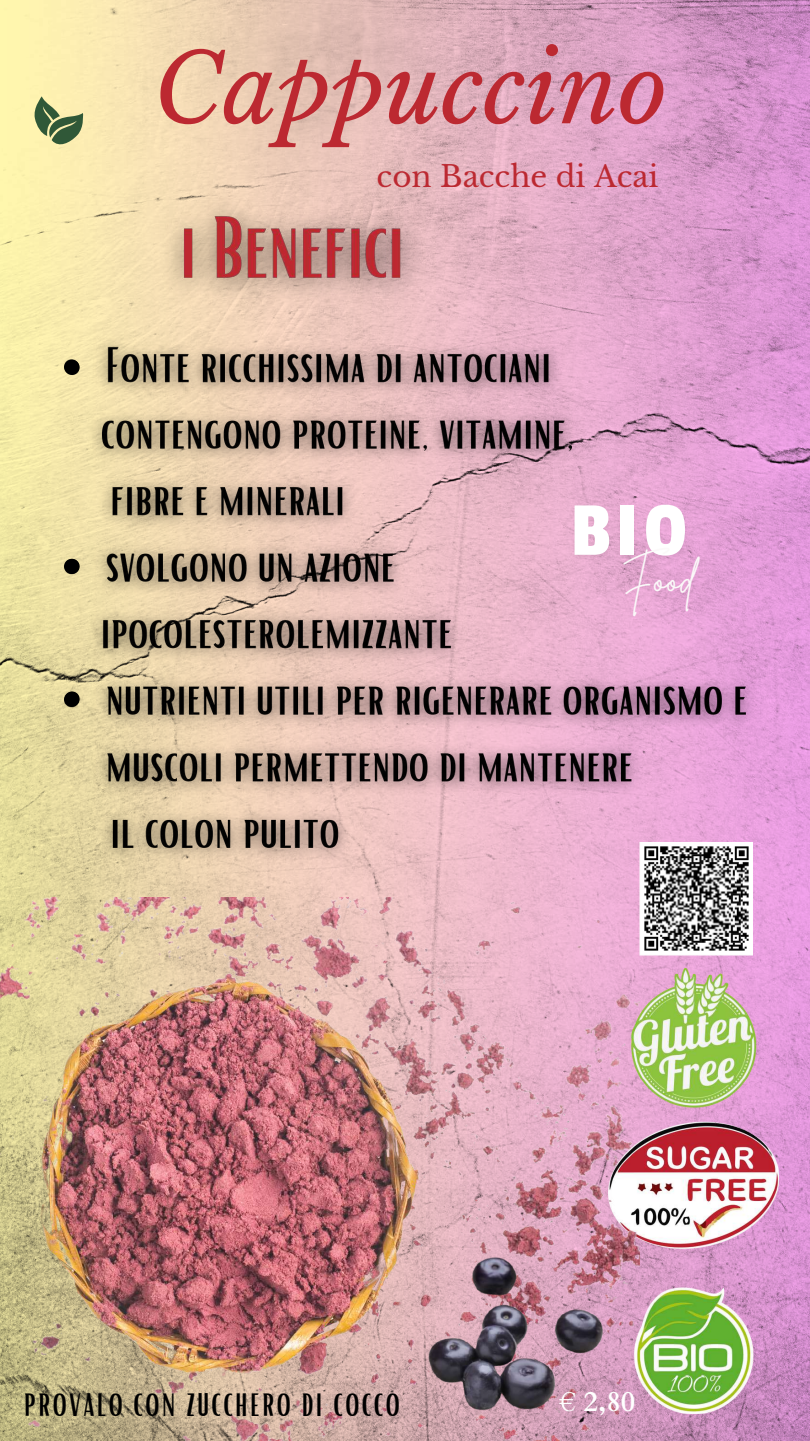
<style>
.page{position:relative;width:810px;height:1441px;background:#fff}
.page>*{position:absolute;margin:0;border:0;box-sizing:border-box;transform-origin:0 0}
.t1{font:italic 95.4px "Libre Baskerville";color:#bc2931}
.t2{font:79.4px "Passion One";color:#fff}
.t3{font:42.2px "Brittany Signature";color:#fbf9f9}
.t4{font:31.4px "Bright";letter-spacing:.075em;color:#000}
.t5{font:29.3px "Libre Baskerville";color:#bc2931}
.t6{font:700 28.4px "Cardo";color:#fff}
</style>
<div class="page">
<img style="left:0;top:0;width:810px;height:1440px">
<img style="left:639px;top:967px;width:139px;height:445px">
<svg style="left:33px;top:96px;width:52px;height:52px;background:#a7b07e"></svg>
<img style="left:3px;top:326px;width:767px;height:544px">
<img style="left:639px;top:842px;width:114px;height:113px">
<img style="left:0;top:897px;width:639px;height:543px">
<img style="left:146px;top:181px;width:291px;height:137px">
<img style="left:413px;top:1252px;width:200px;height:170px">
<img style="left:570px;top:492px;width:120px;height:87px">
<h1 class="t1" style="left:153px;top:31px;width:516px">Cappuccino</h1>
<p class="t5" style="left:377px;top:158px;width:284px">con Bacche di Acai</p>
<h2 class="t2" style="left:571px;top:488px;width:117px">BIO</h2>
<h3 class="t3" style="left:622px;top:551px;width:74px">Food</h3>
<p class="t4" style="left:24px;top:1384px;width:377px">PROVALO CON ZUCCHERO DI COCCO</p>
<p class="t6" style="left:559px;top:1382px;width:78px">€ 2,80</p>
</div>
